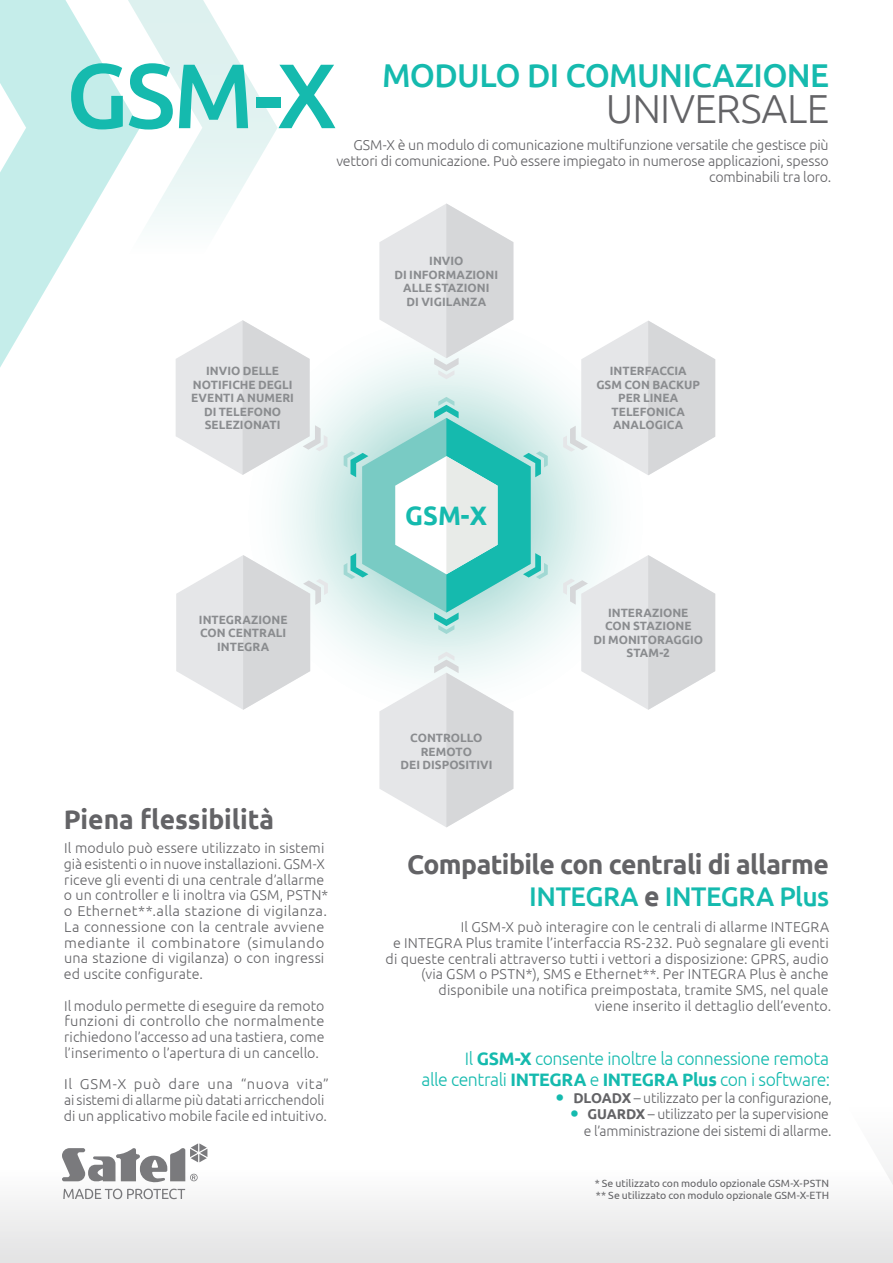
<style>
.page{position:relative;width:893px;height:1263px;background:#fff}
.page>*{position:absolute;margin:0;border:0;box-sizing:border-box;transform-origin:0 0}
.t1{font:500 91.5px "Ubuntu";color:#15baae}
.t2{font:300 40.5px "Ubuntu";letter-spacing:-.015em;color:#636366}
.t3{font:500 33px "Ubuntu";letter-spacing:-.02em;color:#15baae}
.t4{font:700 27px/31.5px "Ubuntu";letter-spacing:-.02em;color:#636366;text-align:right}
.t5{font:700 27px "Ubuntu";color:#636366}
.t6{font:700 26.7px "Ubuntu";color:#15baae;scale:.96 1}
.t7{font:300 18px/21px "Ubuntu";letter-spacing:-.025em;color:#15baae;text-align:right}
.t8{font:300 14.25px/15.8px "Ubuntu";letter-spacing:.005em;color:#636366}
.t9{font:300 14.25px/15.8px "Ubuntu";letter-spacing:-.015em;color:#636366;text-align:right}
.t10{font:300 14.25px/15.8px "Ubuntu";letter-spacing:.005em;color:#636366;scale:1.04 1}
.t11{font:700 12px/13.5px "Ubuntu";color:#8a8c8f;text-align:center}
.t12{font:10.5px/12.6px "Ubuntu";color:#636366}
.s1{font-weight:500;color:#15baae}
.s2{font-weight:700}
</style>
<div class="page">
<div style="left:0;top:1168px;width:893px;height:95px;background:linear-gradient(to right,#ededee,#f1f1f1)"></div>
<svg style="left:0;top:0;width:121px;height:367px;fill:#c5edea"></svg>
<svg style="left:121px;top:0;width:157px;height:225px"></svg>
<svg style="left:840px;top:1164px;width:53px;height:99px"></svg>
<svg style="left:240px;top:310px;width:411px;height:411px"></svg>
<svg style="left:379px;top:652px;width:134px;height:175px"></svg>
<svg style="left:379px;top:204px;width:134px;height:175px"></svg>
<svg style="left:563px;top:555px;width:152px;height:155px"></svg>
<svg style="left:563px;top:321px;width:152px;height:154px"></svg>
<svg style="left:176px;top:320px;width:151px;height:155px"></svg>
<svg style="left:176px;top:555px;width:152px;height:155px"></svg>
<svg style="left:344px;top:397px;width:204px;height:237px;background:#a5ded9"></svg>
<svg style="left:62px;top:1143px;width:145px;height:56px"></svg>
<h1 class="t1" style="left:66px;top:38px;width:272px">GSM-X</h1>
<h3 class="t3" style="left:382px;top:55px;width:449px">MODULO DI COMUNICAZIONE</h3>
<h2 class="t2" style="left:606px;top:84px;width:225px">UNIVERSALE</h2>
<p class="t9" style="left:336px;top:137px;width:496px">GSM-X è un modulo di comunicazione multifunzione versatile che gestisce più vettori di comunicazione. Può essere impiegato in numerose applicazioni, spesso combinabili tra loro.</p>
<p class="t11" style="left:191px;top:364px;width:104px">INVIO DELLE<br>NOTIFICHE DEGLI<br>EVENTI A NUMERI<br>DI TELEFONO<br>SELEZIONATI</p>
<p class="t11" style="left:199px;top:612px;width:90px">INTEGRAZIONE<br>CON CENTRALI<br>INTEGRA</p>
<h3 class="t5" style="left:64px;top:803px;width:212px">Piena flessibilità</h3>
<p class="t8" style="left:64px;top:840px;width:266px">Il modulo può essere utilizzato in sistemi già esistenti o in nuove installazioni. GSM-X riceve gli eventi di una centrale d’allarme o un controller e li inoltra via GSM, PSTN* o Ethernet**.alla stazione di vigilanza.<br>La connessione con la centrale avviene mediante il combinatore (simulando una stazione di vigilanza) o con ingressi ed uscite configurate.</p>
<p class="t8" style="left:64px;top:997px;width:262px;text-align:justify">Il modulo permette di eseguire da remoto funzioni di controllo che normalmente richiedono l’accesso ad una tastiera, come l’inserimento o l’apertura di un cancello.</p>
<p class="t10" style="left:64px;top:1076px;width:256px">Il GSM-X può dare una “nuova vita” ai sistemi di allarme più datati arricchendoli di un applicativo mobile facile ed intuitivo.</p>
<p class="t11" style="left:395px;top:254px;width:105px">INVIO<br>DI INFORMAZIONI<br>ALLE STAZIONI<br>DI VIGILANZA</p>
<h3 class="t6" style="left:405px;top:499px;width:87px">GSM-X</h3>
<p class="t11" style="left:400px;top:731px;width:93px">CONTROLLO<br>REMOTO<br>DEI DISPOSITIVI</p>
<p class="t11" style="left:596px;top:364px;width:105px">INTERFACCIA<br>GSM CON BACKUP<br>PER LINEA<br>TELEFONICA<br>ANALOGICA</p>
<p class="t11" style="left:593px;top:606px;width:111px">INTERAZIONE<br>CON STAZIONE<br>DI MONITORAGGIO<br>STAM-2</p>
<h3 class="t4" style="left:407px;top:849px;width:424px">Compatibile con centrali di allarme<br><span class="s1">INTEGRA</span> e <span class="s1">INTEGRA Plus</span></h3>
<p class="t8" style="left:386px;top:919px;width:447px;text-align:right">Il GSM-X può interagire con le centrali di allarme INTEGRA<br>e INTEGRA Plus tramite l’interfaccia RS-232. Può segnalare gli eventi di queste centrali attraverso tutti i vettori a disposizione: GPRS, audio (via GSM o PSTN*), SMS e Ethernet**. Per INTEGRA Plus è anche disponibile una notifica preimpostata, tramite SMS, nel quale<br>viene inserito il dettaglio dell’evento.</p>
<p class="t7" style="left:422px;top:1048px;width:410px">Il <span class="s2">GSM-X</span> consente inoltre la connessione remota<br>alle centrali <span class="s2">INTEGRA</span> e <span class="s2">INTEGRA Plus</span> con i software:</p>
<p class="t9" style="left:584px;top:1089px;width:249px;line-height:16.5px;text-align:left;text-indent:-10px"><span class="s2">DLOADX</span> – utilizzato per la configurazione,<br><span class="s2">GUARDX</span> – utilizzato per la supervisione e l’amministrazione dei sistemi di allarme.</p>
<p class="t12" style="left:595px;top:1176px;width:236px">* Se utilizzato con modulo opzionale GSM-X-PSTN ** Se utilizzato con modulo opzionale GSM-X-ETH</p>
</div>
